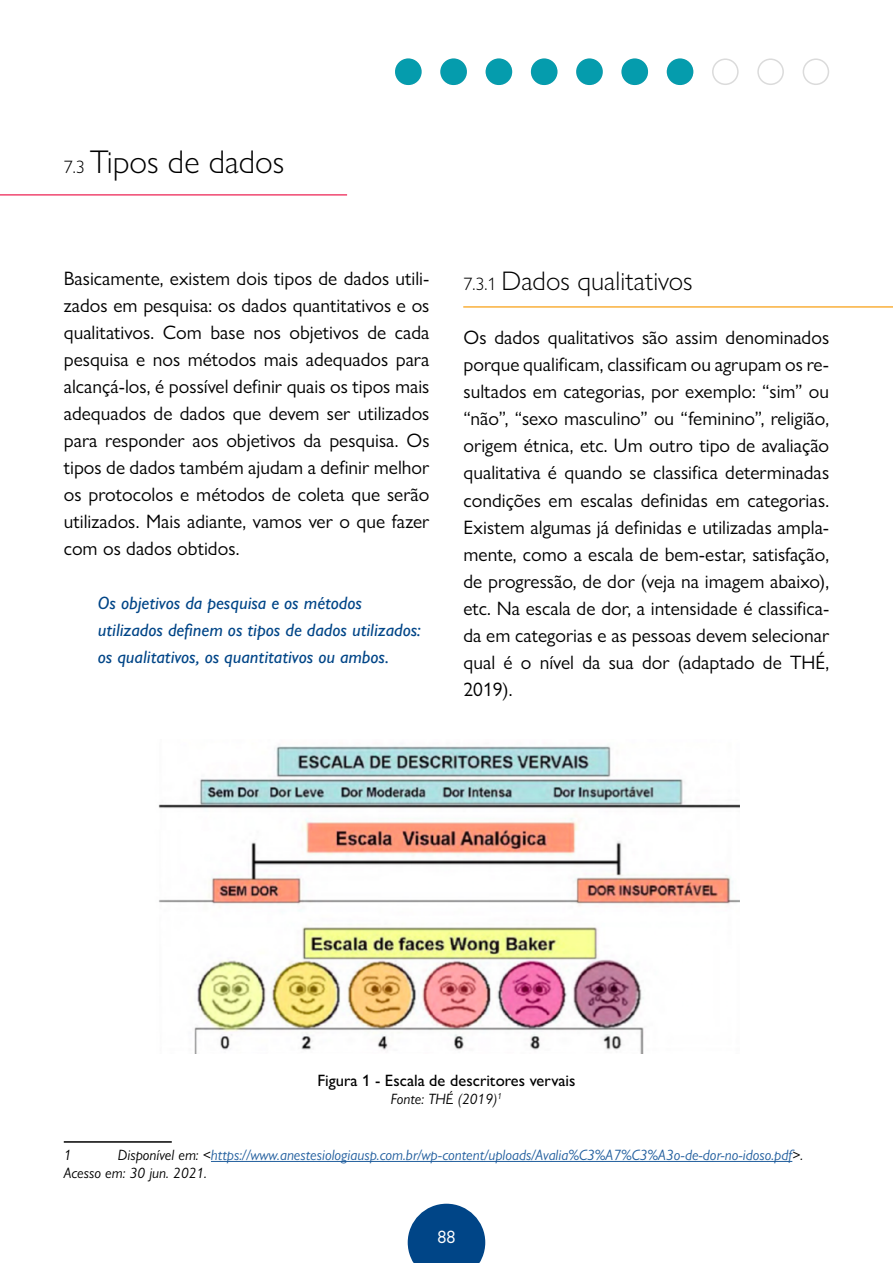
<style>
.page{position:relative;width:893px;height:1263px;background:#fff}
.page>*{position:absolute;margin:0;border:0;box-sizing:border-box;transform-origin:0 0}
.t1{font:300 33px "Gill Sans Nova";color:#000}
.t2{font:300 27px "Gill Sans Nova";color:#000}
.t3{font:19.5px/27px "Gill Sans Nova";color:#000;text-align:justify}
.t4{font:italic 500 18px/27px "Gill Sans Nova";color:#004587}
.t5{font:18px "Gill Sans Nova";color:#fff}
.t6{font:500 16.5px "Gill Sans Nova";color:#000}
.t7{font:italic 15px/18px "Gill Sans Nova";color:#215e9e}
.t8{font:italic 15px "Gill Sans Nova";color:#000}
.s1{font-size:18px}
.s2{color:#000}
</style>
<div class="page">
<svg style="left:408px;top:1204px;width:77px;height:59px"></svg>
<div style="left:803px;top:58px;width:26px;height:27px;border:2px solid #dbdbdb;border-radius:50%"></div>
<div style="left:757px;top:58px;width:27px;height:27px;border:2px solid #dbdbdb;border-radius:50%"></div>
<div style="left:712px;top:58px;width:27px;height:27px;border:2px solid #dbdbdb;border-radius:50%"></div>
<hr style="left:0;top:194px;width:347px;height:2px;background:#f04770">
<hr style="left:463px;top:306px;width:430px;height:2px;background:#fab03b">
<img style="left:158px;top:746px;width:581px;height:307px">
<hr style="left:64px;top:1141px;width:108px;height:2px;background:#000">
<hr style="left:211px;top:1161px;width:581px;height:1px;background:#215e9e">
<div style="left:396px;top:59px;width:25px;height:25px;background:#059cad;border-radius:50%"></div>
<div style="left:395px;top:58px;width:27px;height:27px;border:2px solid #059cad;border-radius:50%"></div>
<div style="left:441px;top:59px;width:25px;height:25px;background:#059cad;border-radius:50%"></div>
<div style="left:440px;top:58px;width:27px;height:27px;border:2px solid #059cad;border-radius:50%"></div>
<div style="left:486px;top:59px;width:25px;height:25px;background:#059cad;border-radius:50%"></div>
<div style="left:486px;top:58px;width:26px;height:27px;border:2px solid #059cad;border-radius:50%"></div>
<div style="left:532px;top:59px;width:25px;height:25px;background:#059cad;border-radius:50%"></div>
<div style="left:531px;top:58px;width:26px;height:27px;border:2px solid #059cad;border-radius:50%"></div>
<div style="left:577px;top:59px;width:25px;height:25px;background:#059cad;border-radius:50%"></div>
<div style="left:576px;top:58px;width:27px;height:27px;border:2px solid #059cad;border-radius:50%"></div>
<div style="left:622px;top:59px;width:25px;height:25px;background:#059cad;border-radius:50%"></div>
<div style="left:621px;top:58px;width:27px;height:27px;border:2px solid #059cad;border-radius:50%"></div>
<div style="left:667px;top:59px;width:26px;height:25px;background:#059cad;border-radius:50%"></div>
<div style="left:667px;top:58px;width:26px;height:27px;border:2px solid #059cad;border-radius:50%"></div>
<h1 class="t1" style="left:64px;top:142px;width:222px"><span class="s1">7.3</span> Tipos de dados</h1>
<p class="t3" style="left:64px;top:265px;width:367px">Basicamente, existem dois tipos de dados utili&shy;zados em pesquisa: os dados quantitativos e os qualitativos. Com base nos objetivos de cada pesquisa e nos métodos mais adequados para alcançá-los, é possível definir quais os tipos mais adequados de dados que devem ser utilizados para responder aos objetivos da pesquisa. Os tipos de dados também ajudam a definir melhor os protocolos e métodos de coleta que serão utilizados. Mais adiante, vamos ver o que fazer com os dados obtidos.</p>
<p class="t4" style="left:98px;top:589px;width:325px">Os objetivos da pesquisa e os métodos utilizados definem os tipos de dados utilizados: os qualitativos, os quantitativos ou ambos.</p>
<h2 class="t2" style="left:463px;top:265px;width:231px"><span class="s1">7.3.1</span> Dados qualitativos</h2>
<p class="t3" style="left:463px;top:324px;width:367px">Os dados qualitativos são assim denominados porque qualificam, classificam ou agrupam os re&shy;sultados em categorias, por exemplo: “sim” ou “não”, “sexo masculino” ou “feminino”, religião, origem étnica, etc. Um outro tipo de avaliação qualitativa é quando se classifica determinadas condições em escalas definidas em categorias.<br>Existem algumas já definidas e utilizadas ampla&shy;mente, como a escala de bem-estar, satisfação, de progressão, de dor (veja na imagem abaixo), etc. Na escala de dor, a intensidade é classifica&shy;da em categorias e as pessoas devem selecionar qual é o nível da sua dor (adaptado de THÉ, 2019).</p>
<p class="t6" style="left:318px;top:1070px;width:259px">Figura 1 - Escala de descritores vervais</p>
<p class="t8" style="left:391px;top:1089px;width:113px">Fonte: THÉ (2019)<sup>1</sup></p>
<p class="t7" style="left:64px;top:1145px;width:741px;text-indent:54px"><span class="s2">Disponível em: &lt;</span>https://www.anestesiologiausp.com.br/wp-content/uploads/Avalia%C3%A7%C3%A3o-de-dor-no-idoso.pdf<span class="s2">&gt;.<br>Acesso em: 30 jun. 2021.</span></p>
<p class="t8" style="left:64px;top:1146px;width:9px">1</p>
<p class="t5" style="left:437px;top:1226px;width:19px">88</p>
</div>
